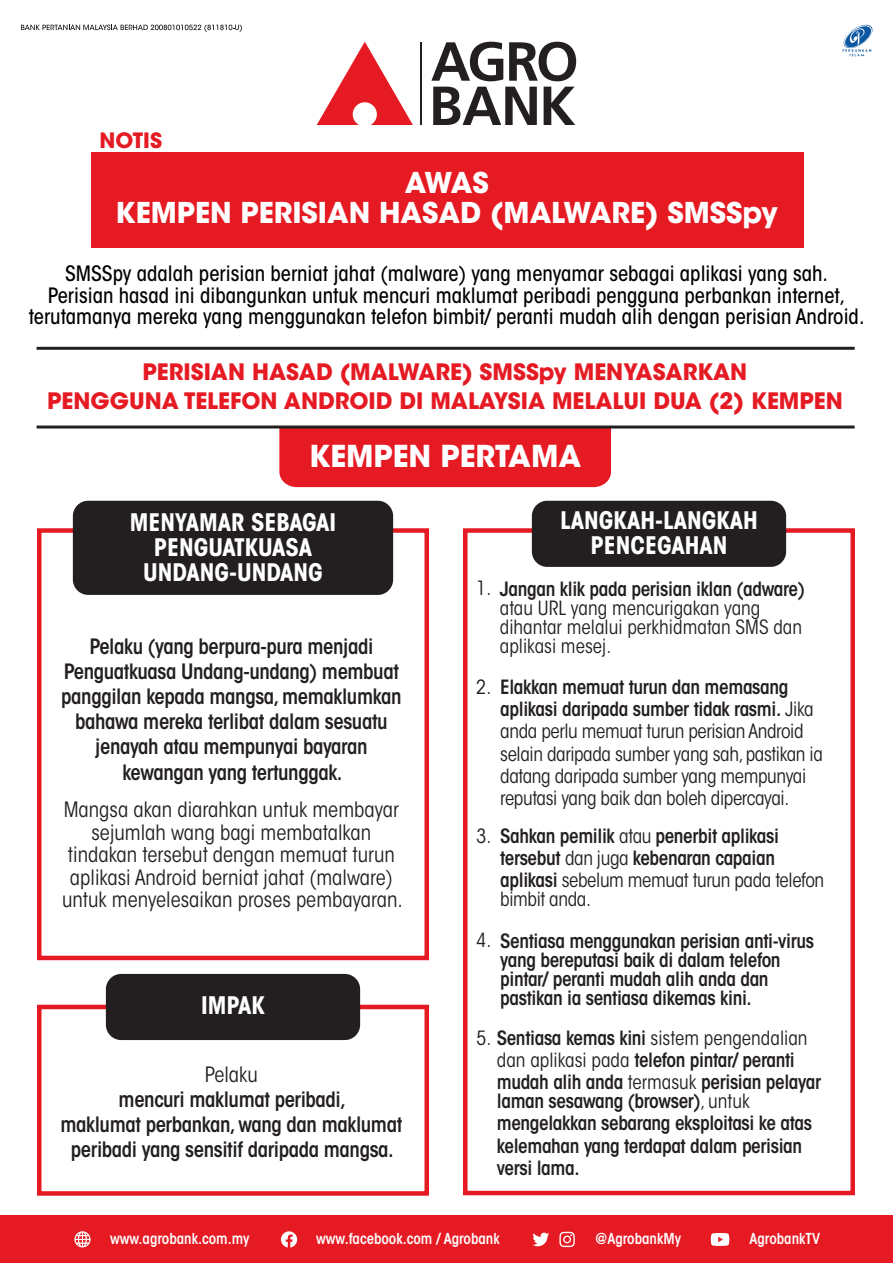
<style>
.page{position:relative;width:893px;height:1263px;background:#fff}
.page>*{position:absolute;margin:0;border:0;box-sizing:border-box;transform-origin:0 0}
.t1{font:700 30px "ITC Avant Garde Std";color:#fff}
.t2{font:700 28.5px/30px "ITC Avant Garde Std";color:#fff;text-align:center}
.t3{font:700 condensed 24px/25.2px "ITC Avant Garde Std";color:#fff;text-align:center}
.t4{font:700 22.5px/28.5px "ITC Avant Garde Std";color:#e51a23;text-align:center}
.t5{font:600 condensed 21px/25.2px "ITC Avant Garde Std";letter-spacing:-.02em;color:#231f20;text-align:center}
.t6{font:500 condensed 21px/21.8px "ITC Avant Garde Std";color:#000;text-align:center}
.t7{font:condensed 21px/22.5px "ITC Avant Garde Std";color:#231f20;text-align:center}
.t8{font:700 21px "ITC Avant Garde Std";color:#e51a23}
.t9{font:600 condensed 19.5px/22.2px "ITC Avant Garde Std";letter-spacing:-.02em;color:#231f20}
.t10{font:condensed 19.5px/22.2px "ITC Avant Garde Std";letter-spacing:-.02em;color:#231f20}
.t11{font:condensed 19.5px/19.2px "ITC Avant Garde Std";color:#231f20}
.t12{font:600 condensed 15px "ITC Avant Garde Std";color:#fff}
.s1{font-weight:600}
.s2{font-weight:400}
</style>
<div class="page">
<div style="left:37px;top:528px;width:392px;height:432px;border:4px solid #e51a23"></div>
<div style="left:37px;top:1005px;width:392px;height:191px;border:4px solid #e51a23"></div>
<div style="left:463px;top:528px;width:392px;height:667px;border:4px solid #e51a23"></div>
<svg style="left:509px;top:42px;width:67px;height:39px"></svg>
<svg style="left:431px;top:42px;width:72px;height:39px"></svg>
<svg style="left:433px;top:87px;width:104px;height:38px"></svg>
<hr style="left:420px;top:42px;width:2px;height:83px;background:#231f20">
<svg style="left:544px;top:87px;width:31px;height:38px"></svg>
<svg style="left:317px;top:42px;width:96px;height:83px"></svg>
<svg style="left:842px;top:24px;width:31px;height:32px"></svg>
<svg style="left:21px;top:25px;width:221px;height:7px"></svg>
<div style="left:91px;top:152px;width:712px;height:96px;background:#e51a23"></div>
<div style="left:532px;top:501px;width:254px;height:66px;background:#231f20;border-radius:15px"></div>
<div style="left:106px;top:974px;width:254px;height:66px;background:#231f20;border-radius:15px"></div>
<div style="left:73px;top:501px;width:320px;height:94px;background:#231f20;border-radius:15px"></div>
<div style="left:279px;top:428px;width:332px;height:59px;background:#e51a23"></div>
<hr style="left:37px;top:425px;width:818px;height:3px;background:#231f20">
<hr style="left:37px;top:347px;width:818px;height:3px;background:#231f20">
<div style="left:0;top:1215px;width:893px;height:48px;background:#e51a23"></div>
<svg style="left:711px;top:1233px;width:18px;height:13px"></svg>
<svg style="left:559px;top:1232px;width:16px;height:15px"></svg>
<svg style="left:532px;top:1232px;width:17px;height:14px"></svg>
<svg style="left:281px;top:1231px;width:16px;height:16px"></svg>
<svg style="left:74px;top:1231px;width:16px;height:16px"></svg>
<p class="t8" style="left:100px;top:127px;width:64px">NOTIS</p>
<h2 class="t2" style="left:116px;top:168px;width:664px">AWAS<br>KEMPEN PERISIAN HASAD (MALWARE) SMSSpy</h2>
<p class="t6" style="left:29px;top:263px;width:837px">SMSSpy adalah perisian berniat jahat (malware) yang menyamar sebagai aplikasi yang sah.<br>Perisian hasad ini dibangunkan untuk mencuri maklumat peribadi pengguna perbankan internet, terutamanya mereka yang menggunakan telefon bimbit/ peranti mudah alih dengan perisian Android.</p>
<p class="t4" style="left:47px;top:358px;width:797px">PERISIAN HASAD (MALWARE) SMSSpy MENYASARKAN<br>PENGGUNA TELEFON ANDROID DI MALAYSIA MELALUI DUA (2) KEMPEN</p>
<h1 class="t1" style="left:309px;top:436px;width:274px">KEMPEN PERTAMA</h1>
<p class="t3" style="left:130px;top:509px;width:208px">MENYAMAR SEBAGAI<br>PENGUATKUASA<br>UNDANG-UNDANG</p>
<p class="t5" style="left:61px;top:633px;width:342px">Pelaku (yang berpura-pura menjadi Penguatkuasa Undang-undang) membuat panggilan kepada mangsa, memaklumkan bahawa mereka terlibat dalam sesuatu jenayah atau mempunyai bayaran kewangan yang tertunggak.</p>
<p class="t7" style="left:62px;top:798px;width:342px">Mangsa akan diarahkan untuk membayar sejumlah wang bagi membatalkan tindakan tersebut dengan memuat turun aplikasi Android berniat jahat (malware) untuk menyelesaikan proses pembayaran.</p>
<p class="t3" style="left:201px;top:993px;width:65px">IMPAK</p>
<p class="t7" style="left:205px;top:1063px;width:55px">Pelaku</p>
<p class="t5" style="left:60px;top:1087px;width:343px">mencuri maklumat peribadi,<br>maklumat perbankan, wang dan maklumat peribadi yang sensitif daripada mangsa.</p>
<p class="t3" style="left:560px;top:507px;width:199px">LANGKAH-LANGKAH<br>PENCEGAHAN</p>
<p class="t11" style="left:500px;top:579px;width:307px;text-indent:-24px">1. <span class="s1">Jangan klik pada perisian iklan (adware) </span>atau URL yang mencurigakan yang dihantar melalui perkhidmatan SMS dan aplikasi mesej.</p>
<p class="t10" style="left:500px;top:676px;width:324px;text-indent:-24px">2. <span class="s1">Elakkan memuat turun dan memasang aplikasi daripada sumber tidak rasmi.</span> Jika anda perlu memuat turun perisian Android selain daripada sumber yang sah, pastikan ia datang daripada sumber yang mempunyai reputasi yang baik dan boleh dipercayai.</p>
<p class="t9" style="left:500px;top:824px;width:326px">Sahkan pemilik <span class="s2">atau</span> penerbit aplikasi tersebut <span class="s2">dan juga</span> kebenaran capaian aplikasi <span class="s2">sebelum memuat turun pada telefon</span></p>
<p class="t10" style="left:500px;top:888px;width:92px">bimbit anda.</p>
<p class="t10" style="left:476px;top:825px;width:17px">3.</p>
<p class="t10" style="left:476px;top:929px;width:17px">4.</p>
<p class="t9" style="left:500px;top:931px;width:315px;line-height:19.2px">Sentiasa menggunakan perisian anti-virus yang bereputasi baik di dalam telefon pintar/ peranti mudah alih anda dan pastikan ia sentiasa dikemas kini.</p>
<p class="t9" style="left:497px;top:1026px;width:326px;text-indent:-21px"><span class="s2">5.</span> Sentiasa kemas kini <span class="s2">sistem pengendalian dan aplikasi pada</span> telefon pintar/ peranti mudah alih anda <span class="s2">termasuk</span> perisian pelayar</p>
<p class="t9" style="left:497px;top:1090px;width:317px">laman sesawang (browser)<span class="s2">, untuk </span>mengelakkan sebarang eksploitasi ke atas kelemahan yang terdapat dalam perisian versi lama.</p>
<p class="t12" style="left:110px;top:1229px;width:141px">www.agrobank.com.my</p>
<p class="t12" style="left:316px;top:1229px;width:185px">www.facebook.com / Agrobank</p>
<p class="t12" style="left:596px;top:1229px;width:87px">@AgrobankMy</p>
<p class="t12" style="left:749px;top:1229px;width:72px">AgrobankTV</p>
</div>
